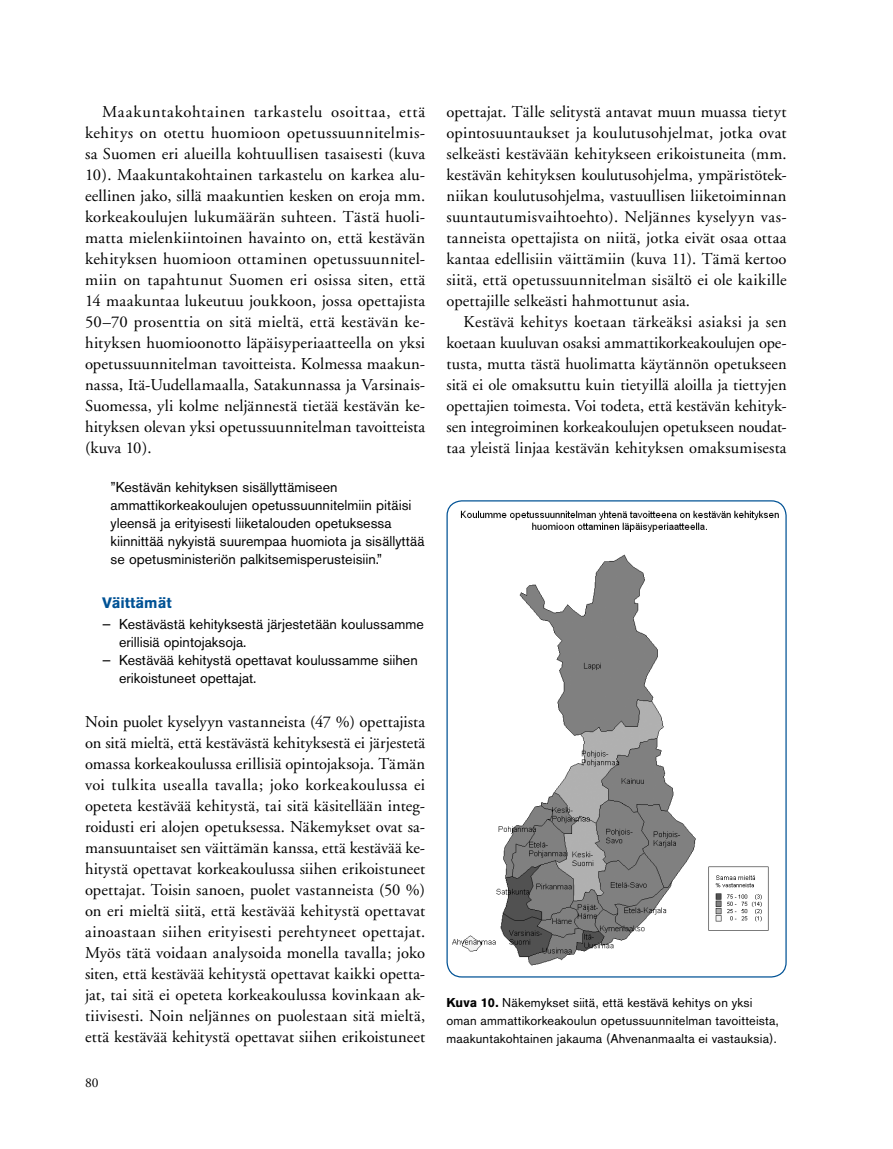
<style>
.page{position:relative;width:893px;height:1149px;background:#fff}
.page>*{position:absolute;margin:0;border:0;box-sizing:border-box;transform-origin:0 0}
.t1{font:16.5px/21px "Adobe Garamond";letter-spacing:.005em;color:#000;text-align:justify}
.t2{font:700 15px "Akzidenz Grotesk BE";color:#005295}
.t3{font:14.25px/18px "Akzidenz Grotesk BE";color:#000}
.t4{font:13.5px "Adobe Garamond";color:#000}
.t5{font:12.75px/18px "Akzidenz Grotesk BE";letter-spacing:.015em;color:#000}
.s1{font-weight:700}
</style>
<div class="page">
<img style="left:449px;top:502px;width:336px;height:467px">
<p class="t1" style="left:85px;top:102px;width:342px;text-indent:17px">Maakuntakohtainen tarkastelu osoittaa, että kehitys on otettu huomioon opetussuunnitelmis&shy;sa Suomen eri alueilla kohtuullisen tasaisesti (kuva 10). Maakuntakohtainen tarkastelu on karkea alu&shy;eellinen jako, sillä maakuntien kesken on eroja mm. korkeakoulujen lukumäärän suhteen. Tästä huoli&shy;matta mielenkiintoinen havainto on, että kestävän kehityksen huomioon ottaminen opetussuunnitel&shy;miin on tapahtunut Suomen eri osissa siten, että 14 maakuntaa lukeutuu joukkoon, jossa opettajista 50–70 prosenttia on sitä mieltä, että kestävän ke&shy;hityksen huomioonotto läpäisyperiaatteella on yksi opetussuunnitelman tavoitteista. Kolmessa maakun&shy;nassa, Itä-Uudellamaalla, Satakunnassa ja Varsinais-Suomessa, yli kolme neljännestä tietää kestävän ke&shy;hityksen olevan yksi opetussuunnitelman tavoitteista (kuva 10).</p>
<p class="t3" style="left:111px;top:478px;width:315px">”Kestävän kehityksen sisällyttämiseen ammattikorkeakoulujen opetussuunnitelmiin pitäisi yleensä ja erityisesti liiketalouden opetuksessa kiinnittää nykyistä suurempaa huomiota ja sisällyttää se opetusministeriön palkitsemisperusteisiin.”</p>
<p class="t2" style="left:102px;top:594px;width:71px">Väittämät</p>
<p class="t3" style="left:119px;top:615px;width:306px;text-indent:-17px">— Kestävästä kehityksestä järjestetään koulussamme erillisiä opintojaksoja.</p>
<p class="t3" style="left:119px;top:651px;width:300px;text-indent:-17px">— Kestävää kehitystä opettavat koulussamme siihen erikoistuneet opettajat.</p>
<p class="t1" style="left:85px;top:711px;width:342px">Noin puolet kyselyyn vastanneista (47 %) opettajista on sitä mieltä, että kestävästä kehityksestä ei järjestetä omassa korkeakoulussa erillisiä opintojaksoja. Tämän voi tulkita usealla tavalla; joko korkeakoulussa ei opeteta kestävää kehitystä, tai sitä käsitellään integ&shy;roidusti eri alojen opetuksessa. Näkemykset ovat sa&shy;mansuuntaiset sen väittämän kanssa, että kestävää ke&shy;hitystä opettavat korkeakoulussa siihen erikoistuneet opettajat. Toisin sanoen, puolet vastanneista (50 %) on eri mieltä siitä, että kestävää kehitystä opettavat ainoastaan siihen erityisesti perehtyneet opettajat.<br>Myös tätä voidaan analysoida monella tavalla; joko siten, että kestävää kehitystä opettavat kaikki opetta&shy;jat, tai sitä ei opeteta korkeakoulussa kovinkaan ak&shy;tiivisesti. Noin neljännes on puolestaan sitä mieltä, että kestävää kehitystä opettavat siihen erikoistuneet</p>
<p class="t4" style="left:85px;top:1074px;width:15px">80</p>
<p class="t1" style="left:446px;top:102px;width:342px">opettajat. Tälle selitystä antavat muun muassa tietyt opintosuuntaukset ja koulutusohjelmat, jotka ovat selkeästi kestävään kehitykseen erikoistuneita (mm. kestävän kehityksen koulutusohjelma, ympäristötek&shy;niikan koulutusohjelma, vastuullisen liiketoiminnan suuntautumisvaihtoehto). Neljännes kyselyyn vas&shy;tanneista opettajista on niitä, jotka eivät osaa ottaa kantaa edellisiin väittämiin (kuva 11). Tämä kertoo siitä, että opetussuunnitelman sisältö ei ole kaikille opettajille selkeästi hahmottunut asia.</p>
<p class="t1" style="left:446px;top:312px;width:342px;text-indent:17px">Kestävä kehitys koetaan tärkeäksi asiaksi ja sen koetaan kuuluvan osaksi ammattikorkeakoulujen ope&shy;tusta, mutta tästä huolimatta käytännön opetukseen sitä ei ole omaksuttu kuin tietyillä aloilla ja tiettyjen opettajien toimesta. Voi todeta, että kestävän kehityk&shy;sen integroiminen korkeakoulujen opetukseen noudat&shy;taa yleistä linjaa kestävän kehityksen omaksumisesta</p>
<p class="t5" style="left:446px;top:993px;width:334px"><span class="s1">Kuva 10.</span> Näkemykset siitä, että kestävä kehitys on yksi oman ammattikorkeakoulun opetussuunnitelman tavoitteista, maakuntakohtainen jakauma (Ahvenanmaalta ei vastauksia).</p>
</div>
